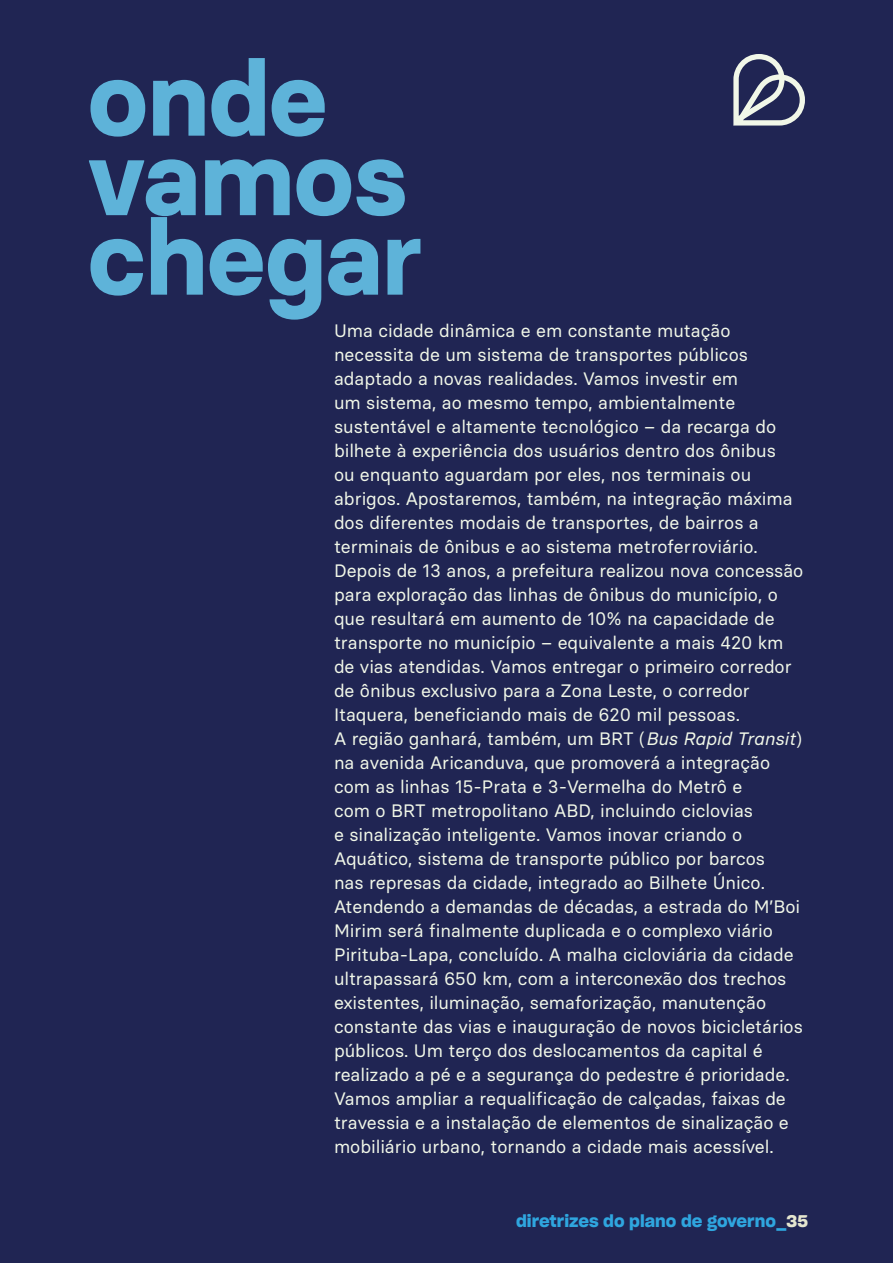
<style>
.page{position:relative;width:893px;height:1263px;background:#202553}
.page>*{position:absolute;margin:0;border:0;box-sizing:border-box;transform-origin:0 0}
.t1{font:700 104.85px/79.5px "Basier Square";color:#5eb3d9}
.t2{font:18px/24px "Basier Square";color:#f1f7e8}
.t3{font:16.5px "Sharp Grotesk Semi Bold 20";color:#2fa6df}
.s1{font-style:italic}
.s2{color:#e5e6cf}
</style>
<div class="page">
<svg style="left:733px;top:54px;width:72px;height:72px"></svg>
<h1 class="t1" style="left:88px;top:58px;width:337px">onde vamos chegar</h1>
<p class="t2" style="left:334px;top:319px;width:471px">Uma cidade dinâmica e em constante mutação necessita de um sistema de transportes públicos adaptado a novas realidades. Vamos investir em<br>um sistema, ao mesmo tempo, ambientalmente sustentável e altamente tecnológico – da recarga do bilhete à experiência dos usuários dentro dos ônibus<br>ou enquanto aguardam por eles, nos terminais ou abrigos. Apostaremos, também, na integração máxima dos diferentes modais de transportes, de bairros a terminais de ônibus e ao sistema metroferroviário.<br>Depois de 13 anos, a prefeitura realizou nova concessão para exploração das linhas de ônibus do município, o que resultará em aumento de 10% na capacidade de transporte no município – equivalente a mais 420 km de vias atendidas. Vamos entregar o primeiro corredor de ônibus exclusivo para a Zona Leste, o corredor Itaquera, beneficiando mais de 620 mil pessoas.<br>A região ganhará, também, um BRT (<span class="s1">Bus Rapid Transit</span>) na avenida Aricanduva, que promoverá a integração com as linhas 15-Prata e 3-Vermelha do Metrô e<br>com o BRT metropolitano ABD, incluindo ciclovias<br>e sinalização inteligente. Vamos inovar criando o Aquático, sistema de transporte público por barcos<br>nas represas da cidade, integrado ao Bilhete Único.<br>Atendendo a demandas de décadas, a estrada do M’Boi Mirim será finalmente duplicada e o complexo viário Pirituba-Lapa, concluído. A malha cicloviária da cidade ultrapassará 650 km, com a interconexão dos trechos existentes, iluminação, semaforização, manutenção constante das vias e inauguração de novos bicicletários públicos. Um terço dos deslocamentos da capital é realizado a pé e a segurança do pedestre é prioridade.<br>Vamos ampliar a requalificação de calçadas, faixas de travessia e a instalação de elementos de sinalização e mobiliário urbano, tornando a cidade mais acessível.</p>
<p class="t3" style="left:516px;top:1208px;width:293px">diretrizes do plano de governo_<span class="s2">35</span></p>
</div>
